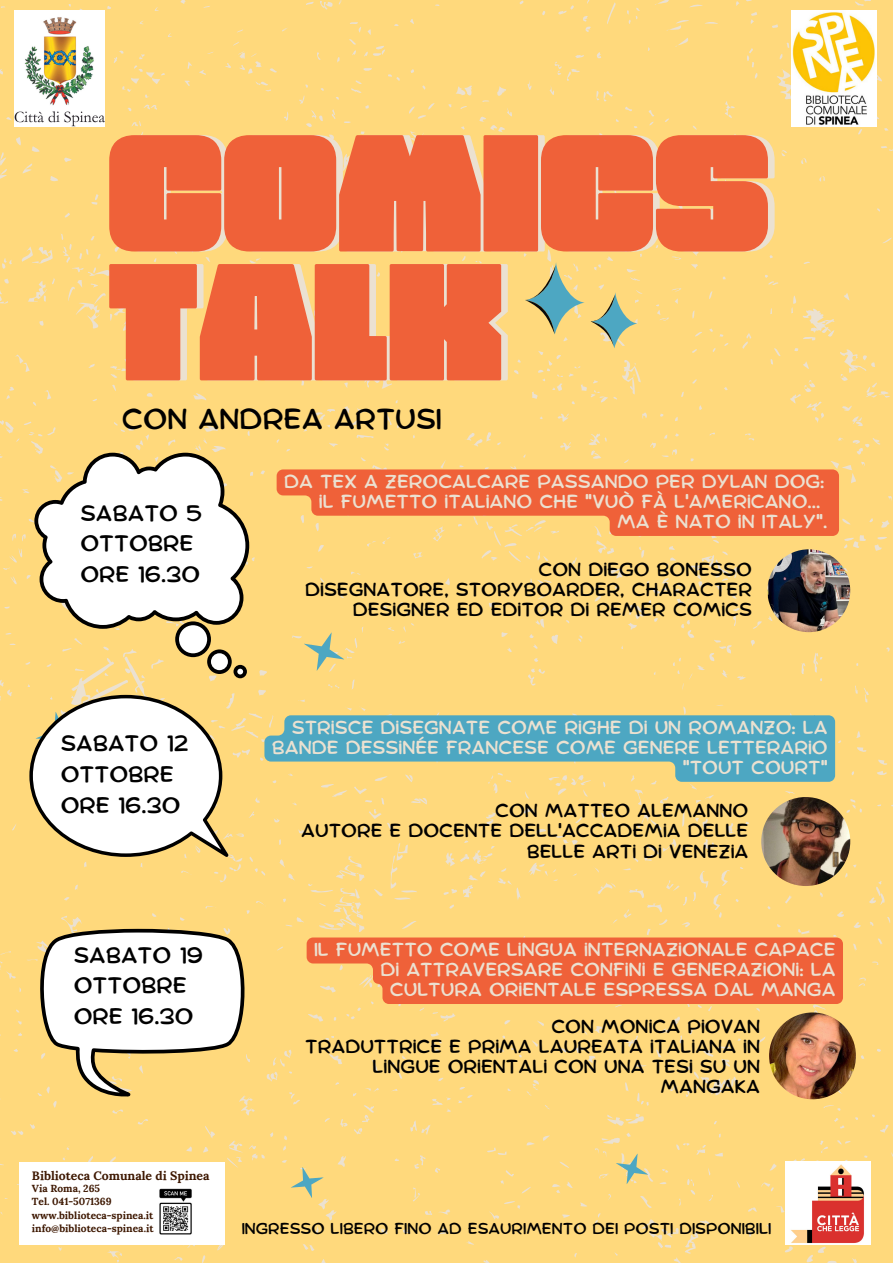
<style>
.page{position:relative;width:893px;height:1263px;background:#ffd97c}
.page>*{position:absolute;margin:0;border:0;box-sizing:border-box;transform-origin:0 0}
.t1{font:181.8px/128.9px "FREEFATFONT";color:#ef6139}
.t2{font:28.42px "Comica";color:#000}
.t3{font:22.05px/30.5px "Comica";color:#000}
.t4{font:18.52px/20.2px "Comica";color:#ebe1d1;text-align:right}
.t5{font:18.52px/20.2px "Comica";color:#000;text-align:right}
.t6{font:15.52px "Comica";color:#000}
.t7{font:700 12.23px "Lora";color:#3d1701}
.t8{font:700 10.2px "Lora";color:#3d1701}
</style>
<div class="page">
<svg style="left:296px;top:624px;width:56px;height:55px;background:#ead385"></svg>
<svg style="left:610px;top:1147px;width:44px;height:43px;background:#e9d387"></svg>
<img style="left:767px;top:549px;width:83px;height:83px;border-radius:50%">
<img style="left:761px;top:797px;width:89px;height:89px;border-radius:50%">
<svg style="left:34px;top:453px;width:215px;height:225px"></svg>
<svg style="left:29px;top:695px;width:199px;height:162px"></svg>
<svg style="left:286px;top:1161px;width:43px;height:42px;background:#e8d285"></svg>
<svg style="left:525px;top:262px;width:59px;height:73px;background:#c5c48d"></svg>
<svg style="left:590px;top:292px;width:47px;height:56px;background:#c6c58e"></svg>
<svg style="left:277px;top:469px;width:562px;height:67px;background:#f27947"></svg>
<svg style="left:264px;top:707px;width:573px;height:75px;background:#86b7ab"></svg>
<div style="left:19px;top:1161px;width:205px;height:83px;background:#fff"></div>
<img style="left:159px;top:1189px;width:33px;height:46px">
<img style="left:14px;top:10px;width:91px;height:116px">
<img style="left:791px;top:10px;width:85px;height:116px">
<img style="left:785px;top:1161px;width:85px;height:83px">
<img style="left:769px;top:1012px;width:87px;height:87px;border-radius:50%">
<svg style="left:34px;top:929px;width:215px;height:170px"></svg>
<svg style="left:307px;top:937px;width:536px;height:67px;background:#f06c3f"></svg>
<h3 class="t1" style="left:108px;top:114px;width:663px">COMICS<br>TALK</h3>
<p class="t2" style="left:122px;top:406px;width:321px">CON ANDREA ARTUSI</p>
<p class="t3" style="left:80px;top:499px;width:123px">SABATO 5<br>OTTOBRE<br>ORE 16.30</p>
<h1 class="t3" style="left:61px;top:729px;width:129px">SABATO 12<br>OTTOBRE<br>ORE 16.30</h1>
<p class="t4" style="left:284px;top:472px;width:542px">DA TEX A ZEROCALCARE PASSANDO PER DYLAN DOG:</p>
<p class="t4" style="left:319px;top:492px;width:503px">IL FUMETTO ITALIANO CHE "VUÒ FÀ L'AMERICANO...</p>
<p class="t4" style="left:617px;top:513px;width:212px">MA È NATO IN ITALY".</p>
<h4 class="t5" style="left:305px;top:560px;width:448px">CON DIEGO BONESSO<br>DISEGNATORE, STORYBOARDER, CHARACTER<br>DESIGNER ED EDITOR DI REMER COMICS</h4>
<h2 class="t4" style="left:272px;top:718px;width:557px">STRISCE DISEGNATE COME RIGHE DI UN ROMANZO: LA<br>BANDE DESSINÉE FRANCESE COME GENERE LETTERARIO "TOUT COURT"</h2>
<h4 class="t5" style="left:301px;top:801px;width:449px">CON MATTEO ALEMANNO<br>AUTORE E DOCENTE DELL'ACCADEMIA DELLE<br>BELLE ARTI DI VENEZIA</h4>
<h4 class="t3" style="left:74px;top:941px;width:131px">SABATO 19<br>OTTOBRE<br>ORE 16.30</h4>
<h4 class="t4" style="left:314px;top:940px;width:523px">IL FUMETTO COME LINGUA INTERNAZIONALE CAPACE<br>DI ATTRAVERSARE CONFINI E GENERAZIONI: LA<br>CULTURA ORIENTALE ESPRESSA DAL MANGA</h4>
<p class="t5" style="left:305px;top:1017px;width:456px">CON MONICA PIOVAN<br>TRADUTTRICE E PRIMA LAUREATA ITALIANA IN<br>LINGUE ORIENTALI CON UNA TESI SU UN<br>MANGAKA</p>
<p class="t7" style="left:32px;top:1167px;width:179px">Biblioteca Comunale di Spinea</p>
<p class="t8" style="left:32px;top:1181px;width:70px">Via Roma, 265</p>
<h3 class="t8" style="left:32px;top:1195px;width:81px">Tel. 041-5071369</h3>
<p class="t8" style="left:32px;top:1208px;width:123px">www.biblioteca-spinea.it</p>
<h4 class="t8" style="left:32px;top:1222px;width:123px">info@biblioteca-spinea.it</h4>
<p class="t6" style="left:242px;top:1222px;width:531px">INGRESSO LIBERO FINO AD ESAURIMENTO DEI POSTI DISPONIBILI</p>
</div>
